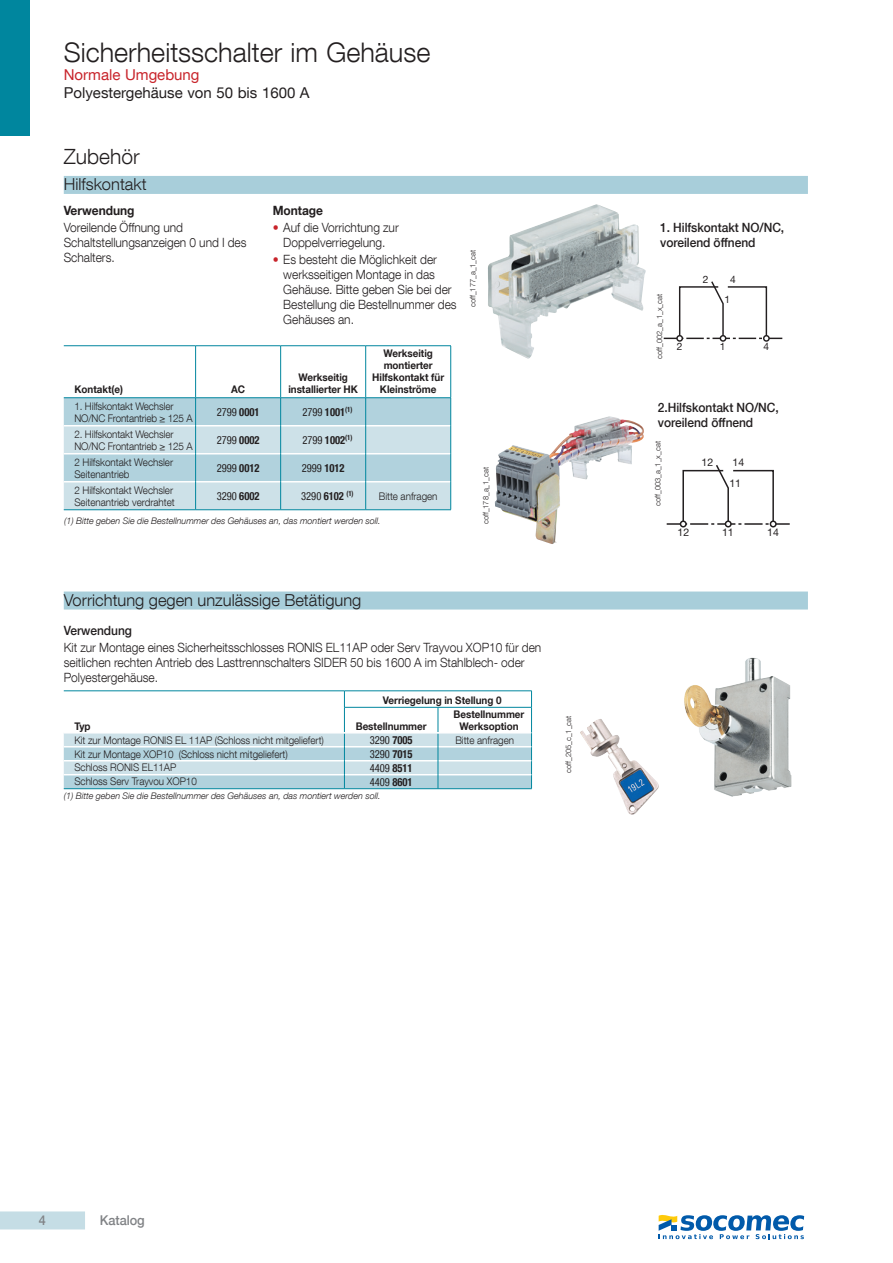
<style>
.page{position:relative;width:893px;height:1263px;background:#fff}
.page>*{position:absolute;margin:0;border:0;box-sizing:border-box;transform-origin:0 0}
.t1{font:300 27px "Helvetica Neue LT Com";color:#231f20}
.titre_Chapitre{font:300 21px "Helvetica Neue LT Com";color:#231f20}
.titre_Bandeau{font:300 16.5px "Helvetica Neue LT Com";color:#231f20}
.t2{font:15px "Helvetica Neue LT Com";color:#231f20}
.t3{font:15px "Helvetica Neue LT Com";color:#c8242b}
.t4{font:500 13.5px "Helvetica Neue LT Com";letter-spacing:-.005em;color:#808285;scale:.94 1}
.texte_light_8_5pt{font:300 12.75px/15px "Helvetica Neue LT Com";letter-spacing:-.005em;color:#231f20;scale:.94 1}
.Texte_medium_8_5{font:500 12.75px/15px "Helvetica Neue LT Com";letter-spacing:-.005em;color:#231f20;scale:.94 1}
.texte_light_8_5pt-2{font:700 12.75px "Helvetica Neue LT Com";letter-spacing:-.005em;color:#231f20;scale:.94 1}
.Ref_produit{font:condensed 11.25px "Helvetica Neue LT Com";color:#231f20;scale:.94 1}
.texte_tablo_Gauch{font:300 10.5px/12px "Helvetica Neue LT Com";letter-spacing:-.005em;color:#231f20;scale:.94 1}
.Tetiere_tablo_cen{font:700 10.5px/12px "Helvetica Neue LT Com";letter-spacing:-.005em;color:#231f20;text-align:center;scale:.94 1}
.Tetiere_tablo_Gau{font:700 10.5px/12px "Helvetica Neue LT Com";letter-spacing:-.005em;color:#231f20;text-align:center;scale:.94 1}
.texte_tablo_Centr{font:300 10.5px "Helvetica Neue LT Com";letter-spacing:-.005em;color:#231f20;scale:.94 1}
.t5{font:10.5px "Helvetica Neue LT Com";color:#231f20}
.t6{font:10.2px "Helvetica Neue LT Com";color:#231f20}
.Note{font:italic 300 9px "Helvetica Neue LT Com";color:#231f20}
.reference{font:300 7.5px "Helvetica Neue LT Com";color:#231f20}
.s1{color:#c8242b}
.s2{font-weight:700}
</style>
<div class="page">
<div style="left:0;top:1211px;width:85px;height:18px;background:#c5dde5"></div>
<div style="left:0;top:0;width:30px;height:136px;background:#00869e"></div>
<div style="left:64px;top:176px;width:744px;height:18px;background:#a8ceda"></div>
<img style="left:488px;top:204px;width:158px;height:155px">
<div style="left:676px;top:335px;width:7px;height:7px;border:1px solid #231f20;border-radius:50%"></div>
<div style="left:720px;top:335px;width:6px;height:7px;border:1px solid #231f20;border-radius:50%"></div>
<svg style="left:664px;top:281px;width:118px;height:60px"></svg>
<div style="left:763px;top:335px;width:7px;height:7px;border:1px solid #231f20;border-radius:50%"></div>
<svg style="left:667px;top:465px;width:123px;height:62px"></svg>
<div style="left:770px;top:520px;width:7px;height:7px;border:2px solid #231f20;border-radius:50%"></div>
<svg style="left:64px;top:346px;width:387px;height:163px"></svg>
<hr style="left:64px;top:509px;width:132px;height:1px;background:#00869e">
<hr style="left:196px;top:509px;width:85px;height:1px;background:#00869e">
<hr style="left:281px;top:509px;width:85px;height:1px;background:#00869e">
<hr style="left:366px;top:509px;width:85px;height:1px;background:#00869e">
<hr style="left:64px;top:345px;width:132px;height:1px;background:#00869e">
<hr style="left:196px;top:345px;width:85px;height:1px;background:#00869e">
<hr style="left:281px;top:345px;width:85px;height:1px;background:#00869e">
<hr style="left:366px;top:345px;width:85px;height:1px;background:#00869e">
<hr style="left:450px;top:346px;width:1px;height:51px;background:#00869e">
<hr style="left:64px;top:397px;width:132px;height:1px;background:#00869e">
<hr style="left:196px;top:397px;width:85px;height:1px;background:#00869e">
<hr style="left:281px;top:397px;width:85px;height:1px;background:#00869e">
<hr style="left:366px;top:397px;width:85px;height:1px;background:#00869e">
<img style="left:494px;top:417px;width:123px;height:127px">
<div style="left:64px;top:591px;width:744px;height:18px;background:#a8ceda"></div>
<img style="left:597px;top:657px;width:157px;height:140px">
<hr style="left:344px;top:690px;width:94px;height:1px;background:#00869e">
<hr style="left:438px;top:690px;width:94px;height:1px;background:#00869e">
<hr style="left:64px;top:690px;width:280px;height:1px;background:#00869e">
<svg style="left:64px;top:691px;width:468px;height:98px"></svg>
<hr style="left:64px;top:732px;width:280px;height:1px;background:#fff">
<svg style="left:584px;top:657px;width:109px;height:85px"></svg>
<svg style="left:659px;top:1215px;width:145px;height:24px"></svg>
<h1 class="t1" style="left:64px;top:36px;width:368px">Sicherheitsschalter im Gehäuse</h1>
<p class="t3" style="left:64px;top:65px;width:137px">Normale Umgebung</p>
<p class="t2" style="left:64px;top:83px;width:247px">Polyestergehäuse von 50 bis 1600 A</p>
<p class="titre_Chapitre" style="left:64px;top:144px;width:77px">Zubehör</p>
<p class="titre_Bandeau" style="left:64px;top:174px;width:84px">Hilfskontakt</p>
<p class="texte_light_8_5pt-2" style="left:64px;top:202px;width:77px">Verwendung</p>
<p class="texte_light_8_5pt" style="left:64px;top:219px;width:196px">Voreilende Öffnung und<br>Schaltstellungsanzeigen 0 und I des<br>Schalters.</p>
<p class="texte_light_8_5pt-2" style="left:273px;top:202px;width:55px">Montage</p>
<p class="texte_light_8_5pt" style="left:273px;top:219px;width:136px;text-align:center"><span class="s1">•</span> Auf die Vorrichtung zur<br>Doppelverriegelung.</p>
<p class="texte_light_8_5pt" style="left:283px;top:251px;width:186px;text-indent:-11px"><span class="s1">•</span> Es besteht die Möglichkeit der werksseitigen Montage in das<br>Gehäuse. Bitte geben Sie bei der<br>Bestellung die Bestellnummer des<br>Gehäuses an.</p>
<p class="Tetiere_tablo_Gau" style="left:74px;top:383px;width:53px">Kontakt(e)</p>
<p class="Tetiere_tablo_cen" style="left:231px;top:383px;width:16px">AC</p>
<p class="Tetiere_tablo_cen" style="left:288px;top:371px;width:76px">Werkseitig installierter HK</p>
<p class="Tetiere_tablo_cen" style="left:372px;top:347px;width:78px">Werkseitig montierter<br>Hilfskontakt für<br>Kleinströme</p>
<p class="texte_tablo_Gauch" style="left:74px;top:399px;width:127px">1. Hilfskontakt Wechsler<br>NO/NC Frontantrieb ≥ 125 A</p>
<p class="Ref_produit" style="left:217px;top:405px;width:47px">2799 <span class="s2">0001</span></p>
<p class="Ref_produit" style="left:302px;top:405px;width:55px">2799 <span class="s2">1001</span><sup>(1)</sup></p>
<p class="texte_tablo_Gauch" style="left:74px;top:427px;width:127px">2. Hilfskontakt Wechsler<br>NO/NC Frontantrieb ≥ 125 A</p>
<p class="Ref_produit" style="left:217px;top:433px;width:47px">2799 <span class="s2">0002</span></p>
<p class="Ref_produit" style="left:302px;top:433px;width:55px">2799 <span class="s2">1002</span><sup>(1)</sup></p>
<p class="texte_tablo_Gauch" style="left:74px;top:455px;width:107px">2 Hilfskontakt Wechsler<br>Seitenantrieb</p>
<p class="Ref_produit" style="left:217px;top:461px;width:47px">2999 <span class="s2">0012</span></p>
<p class="Ref_produit" style="left:302px;top:461px;width:47px">2999 <span class="s2">1012</span></p>
<p class="texte_tablo_Gauch" style="left:74px;top:483px;width:108px">2 Hilfskontakt Wechsler<br>Seitenantrieb verdrahtet</p>
<p class="Ref_produit" style="left:217px;top:489px;width:47px">3290 <span class="s2">6002</span></p>
<p class="Ref_produit" style="left:301px;top:489px;width:57px">3290 <span class="s2">6102</span> <sup>(1)</sup></p>
<p class="texte_tablo_Centr" style="left:379px;top:489px;width:64px">Bitte anfragen</p>
<p class="Note" style="left:64px;top:516px;width:318px">(1) Bitte geben Sie die Bestellnummer des Gehäuses an, das montiert werden soll.</p>
<p class="reference" style="left:468px;top:307px;width:59px;rotate:-90deg">coff_177_a_1_cat</p>
<p class="reference" style="left:481px;top:524px;width:59px;rotate:-90deg">coff_178_a_1_cat</p>
<p class="titre_Bandeau" style="left:64px;top:590px;width:299px">Vorrichtung gegen unzulässige Betätigung</p>
<p class="Texte_medium_8_5" style="left:64px;top:623px;width:74px">Verwendung</p>
<p class="texte_light_8_5pt" style="left:64px;top:640px;width:510px">Kit zur Montage eines Sicherheitsschlosses RONIS EL11AP oder Serv Trayvou XOP10 für den seitlichen rechten Antrieb des Lasttrennschalters SIDER 50 bis 1600 A im Stahlblech- oder<br>Polyestergehäuse.</p>
<p class="Tetiere_tablo_Gau" style="left:74px;top:720px;width:19px">Typ</p>
<p class="Tetiere_tablo_Gau" style="left:383px;top:694px;width:128px">Verriegelung in Stellung 0</p>
<p class="Tetiere_tablo_cen" style="left:356px;top:720px;width:77px">Bestellnummer</p>
<p class="Tetiere_tablo_Gau" style="left:454px;top:708px;width:77px">Bestellnummer<br>Werksoption</p>
<p class="texte_tablo_Gauch" style="left:74px;top:733px;width:267px">Kit zur Montage RONIS EL 11AP (Schloss nicht mitgeliefert)</p>
<p class="Ref_produit" style="left:370px;top:733px;width:47px">3290 <span class="s2">7005</span></p>
<p class="texte_tablo_Centr" style="left:455px;top:733px;width:64px">Bitte anfragen</p>
<p class="texte_tablo_Gauch" style="left:74px;top:747px;width:229px">Kit zur Montage XOP10 (Schloss nicht mitgeliefert)</p>
<p class="Ref_produit" style="left:370px;top:747px;width:47px">3290 <span class="s2">7015</span></p>
<p class="texte_tablo_Gauch" style="left:74px;top:761px;width:110px">Schloss RONIS EL11AP</p>
<p class="Ref_produit" style="left:370px;top:761px;width:47px">4409 <span class="s2">8511</span></p>
<p class="texte_tablo_Gauch" style="left:74px;top:775px;width:132px">Schloss Serv Trayvou XOP10</p>
<p class="Ref_produit" style="left:370px;top:775px;width:47px">4409 <span class="s2">8601</span></p>
<p class="Note" style="left:64px;top:790px;width:318px">(1) Bitte geben Sie die Bestellnummer des Gehäuses an, das montiert werden soll.</p>
<p class="reference" style="left:564px;top:773px;width:59px;rotate:-90deg">coff_205_c_1_cat</p>
<p class="Texte_medium_8_5" style="left:660px;top:220px;width:134px">1. Hilfskontakt NO/NC, voreilend öffnend</p>
<p class="reference" style="left:655px;top:359px;width:66px;rotate:-90deg">coff_002_a_1_x_cat</p>
<p class="t6" style="left:703px;top:273px;width:7px">2</p>
<p class="t6" style="left:730px;top:273px;width:7px">4</p>
<p class="t6" style="left:725px;top:293px;width:7px">1</p>
<p class="t6" style="left:677px;top:340px;width:7px">2</p>
<p class="t6" style="left:720px;top:340px;width:7px">1</p>
<p class="t6" style="left:763px;top:340px;width:7px">4</p>
<p class="Texte_medium_8_5" style="left:658px;top:400px;width:130px">2.Hilfskontakt NO/NC, voreilend öffnend</p>
<p class="reference" style="left:653px;top:506px;width:66px;rotate:-90deg">coff_003_a_1_x_cat</p>
<p class="t5" style="left:702px;top:456px;width:13px">12</p>
<p class="t5" style="left:733px;top:456px;width:13px">14</p>
<p class="t5" style="left:729px;top:477px;width:13px">11</p>
<p class="t5" style="left:677px;top:525px;width:13px">12</p>
<p class="t5" style="left:722px;top:525px;width:13px">11</p>
<p class="t5" style="left:767px;top:525px;width:13px">14</p>
<p class="t4" style="left:39px;top:1212px;width:9px">4</p>
<p class="t4" style="left:100px;top:1212px;width:49px">Katalog</p>
</div>
